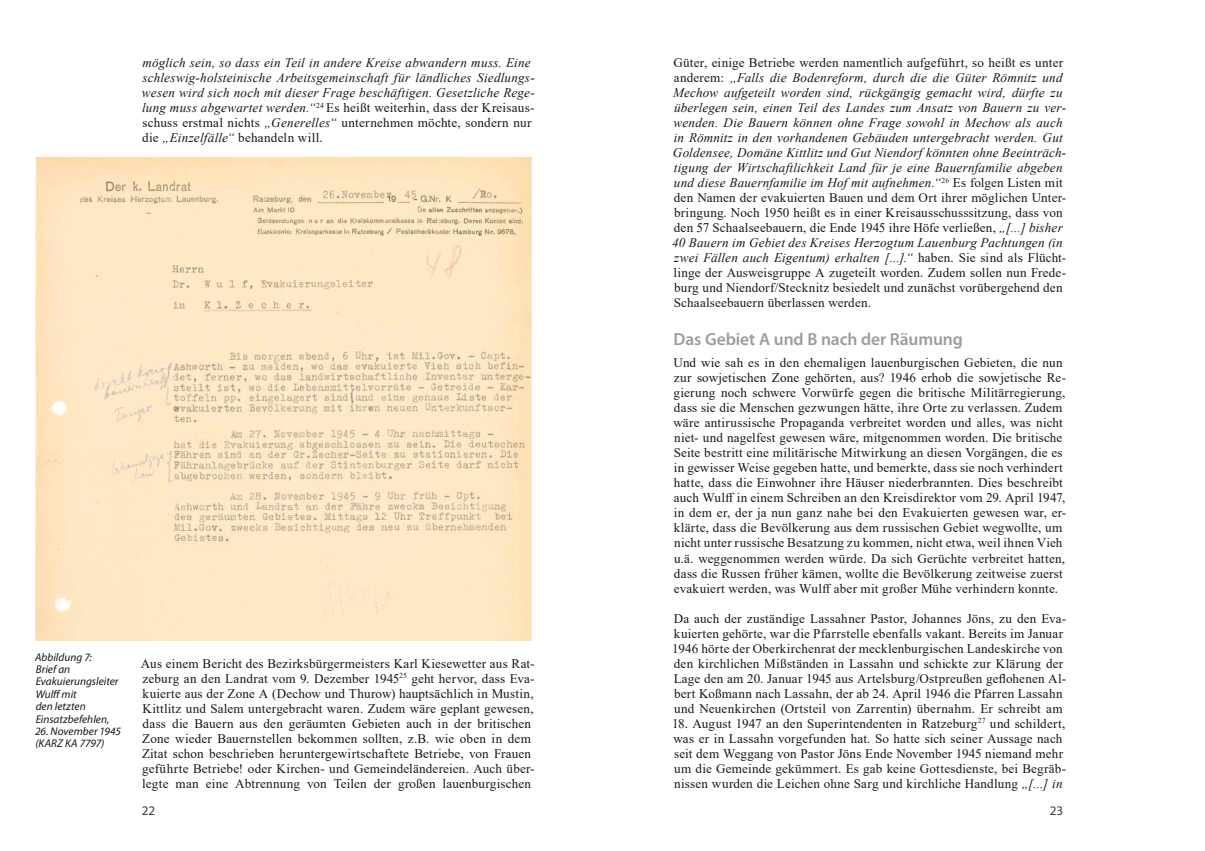
<style>
.page{position:relative;width:1205px;height:851px;background:#fff}
.page>*{position:absolute;margin:0;border:0;box-sizing:border-box;transform-origin:0 0}
.t1{font:600 17.5px "Myriad Pro";letter-spacing:-.005em;color:#9c9c9d}
.t2{font:13.12px/15px "Times New Roman";letter-spacing:.015em;color:#181716}
.t3{font:italic 13.12px/15px "Times New Roman";letter-spacing:.015em;color:#181716}
.t4{font:13.12px "Myriad Pro";color:#3a3a39}
.t5{font:italic 11.25px/12.4px "Myriad Pro";color:#181716}
.s1{font-style:normal}
.s2{font-style:italic}
</style>
<div class="page">
<img style="left:35px;top:157px;width:496px;height:483px">
<p class="t5" style="left:35px;top:650px;width:85px">Abbildung 7:<br>Brief an<br>Evakuierungsleiter<br>Wulff mit<br>den letzten<br>Einsatzbefehlen,</p>
<p class="t5" style="left:35px;top:724px;width:87px">26. November 1945 (KARZ KA 7797)</p>
<p class="t3" style="left:142px;top:55px;width:394px">möglich sein, so dass ein Teil in andere Kreise abwandern muss. Eine schleswig-holsteinische Arbeitsgemeinschaft für ländliches Siedlungs&shy;wesen wird sich noch mit dieser Frage beschäftigen. Gesetzliche Rege&shy;lung muss abgewartet werden.“<sup>24</sup> <span class="s1">Es heißt weiterhin, dass der Kreisaus&shy;schuss erstmal nichts</span> „Generelles“ <span class="s1">unternehmen möchte, sondern nur die</span> „Einzelfälle“ <span class="s1">behandeln will.</span></p>
<p class="t2" style="left:141px;top:655px;width:395px">Aus einem Bericht des Bezirksbürgermeisters Karl Kiesewetter aus Rat&shy;zeburg an den Landrat vom 9. Dezember 1945<sup>25</sup> geht hervor, dass Eva&shy;kuierte aus der Zone A (Dechow und Thurow) hauptsächlich in Mustin, Kittlitz und Salem untergebracht waren. Zudem wäre geplant gewesen, dass die Bauern aus den geräumten Gebieten auch in der britischen Zone wieder Bauernstellen bekommen sollten, z.B. wie oben in dem Zitat schon beschrieben heruntergewirtschaftete Betriebe, von Frauen geführte Betriebe! oder Kirchen- und Gemeindeländereien. Auch über&shy;legte man eine Abtrennung von Teilen der großen lauenburgischen</p>
<p class="t3" style="left:672px;top:55px;width:395px"><span class="s1">Güter, einige Betriebe werden namentlich aufgeführt, so heißt es unter anderem:</span> „Falls die Bodenreform, durch die die Güter Römnitz und Mechow aufgeteilt worden sind, rückgängig gemacht wird, dürfte zu überlegen sein, einen Teil des Landes zum Ansatz von Bauern zu ver&shy;wenden. Die Bauern können ohne Frage sowohl in Mechow als auch in Römnitz in den vorhandenen Gebäuden untergebracht werden. Gut Goldensee, Domäne Kittlitz und Gut Niendorf könnten ohne Beeinträch&shy;tigung der Wirtschaftlichkeit Land für je eine Bauernfamilie abgeben und diese Bauernfamilie im Hof mit aufnehmen.“<sup>26</sup> <span class="s1">Es folgen Listen mit den Namen der evakuierten Bauen und dem Ort ihrer möglichen Unter&shy;bringung. Noch 1950 heißt es in einer Kreisausschusssitzung, dass von den 57 Schaalseebauern, die Ende 1945 ihre Höfe verließen,</span> „[…] bisher 40 Bauern im Gebiet des Kreises Herzogtum Lauenburg Pachtungen (in zwei Fällen auch Eigentum) erhalten […].“ <span class="s1">haben. Sie sind als Flücht&shy;linge der Ausweisgruppe A zugeteilt worden. Zudem sollen nun Frede&shy;burg und Niendorf/Stecknitz besiedelt und zunächst vorübergehend den Schaalseebauern überlassen werden.</span></p>
<h1 class="t1" style="left:673px;top:328px;width:291px">Das Gebiet A und B nach der Räumung</h1>
<p class="t2" style="left:673px;top:355px;width:394px">Und wie sah es in den ehemaligen lauenburgischen Gebieten, die nun zur sowjetischen Zone gehörten, aus? 1946 erhob die sowjetische Re&shy;gierung noch schwere Vorwürfe gegen die britische Militärregierung, dass sie die Menschen gezwungen hätte, ihre Orte zu verlassen. Zudem wäre antirussische Propaganda verbreitet worden und alles, was nicht niet- und nagelfest gewesen wäre, mitgenommen worden. Die britische Seite bestritt eine militärische Mitwirkung an diesen Vorgängen, die es in gewisser Weise gegeben hatte, und bemerkte, dass sie noch verhindert hatte, dass die Einwohner ihre Häuser niederbrannten. Dies beschreibt auch Wulff in einem Schreiben an den Kreisdirektor vom 29. April 1947, in dem er, der ja nun ganz nahe bei den Evakuierten gewesen war, er&shy;klärte, dass die Bevölkerung aus dem russischen Gebiet wegwollte, um nicht unter russische Besatzung zu kommen, nicht etwa, weil ihnen Vieh u.ä. weggenommen werden würde. Da sich Gerüchte verbreitet hatten, dass die Russen früher kämen, wollte die Bevölkerung zeitweise zuerst evakuiert werden, was Wulff aber mit großer Mühe verhindern konnte.</p>
<p class="t2" style="left:672px;top:610px;width:395px">Da auch der zuständige Lassahner Pastor, Johannes Jöns, zu den Eva&shy;kuierten gehörte, war die Pfarrstelle ebenfalls vakant. Bereits im Januar 1946 hörte der Oberkirchenrat der mecklenburgischen Landeskirche von den kirchlichen Mißständen in Lassahn und schickte zur Klärung der Lage den am 20. Januar 1945 aus Artelsburg/Ostpreußen geflohenen Al&shy;bert Koßmann nach Lassahn, der ab 24. April 1946 die Pfarren Lassahn und Neuenkirchen (Ortsteil von Zarrentin) übernahm. Er schreibt am</p>
<p class="t2" style="left:672px;top:715px;width:395px">18. August 1947 an den Superintendenten in Ratzeburg<sup>27</sup> und schildert, was er in Lassahn vorgefunden hat. So hatte sich seiner Aussage nach seit dem Weggang von Pastor Jöns Ende November 1945 niemand mehr um die Gemeinde gekümmert. Es gab keine Gottesdienste, bei Begräb&shy;nissen wurden die Leichen ohne Sarg und kirchliche Handlung <span class="s2">„[…] in</span></p>
<p class="t4" style="left:142px;top:802px;width:15px">22</p>
<p class="t4" style="left:1050px;top:802px;width:15px">23</p>
</div>
